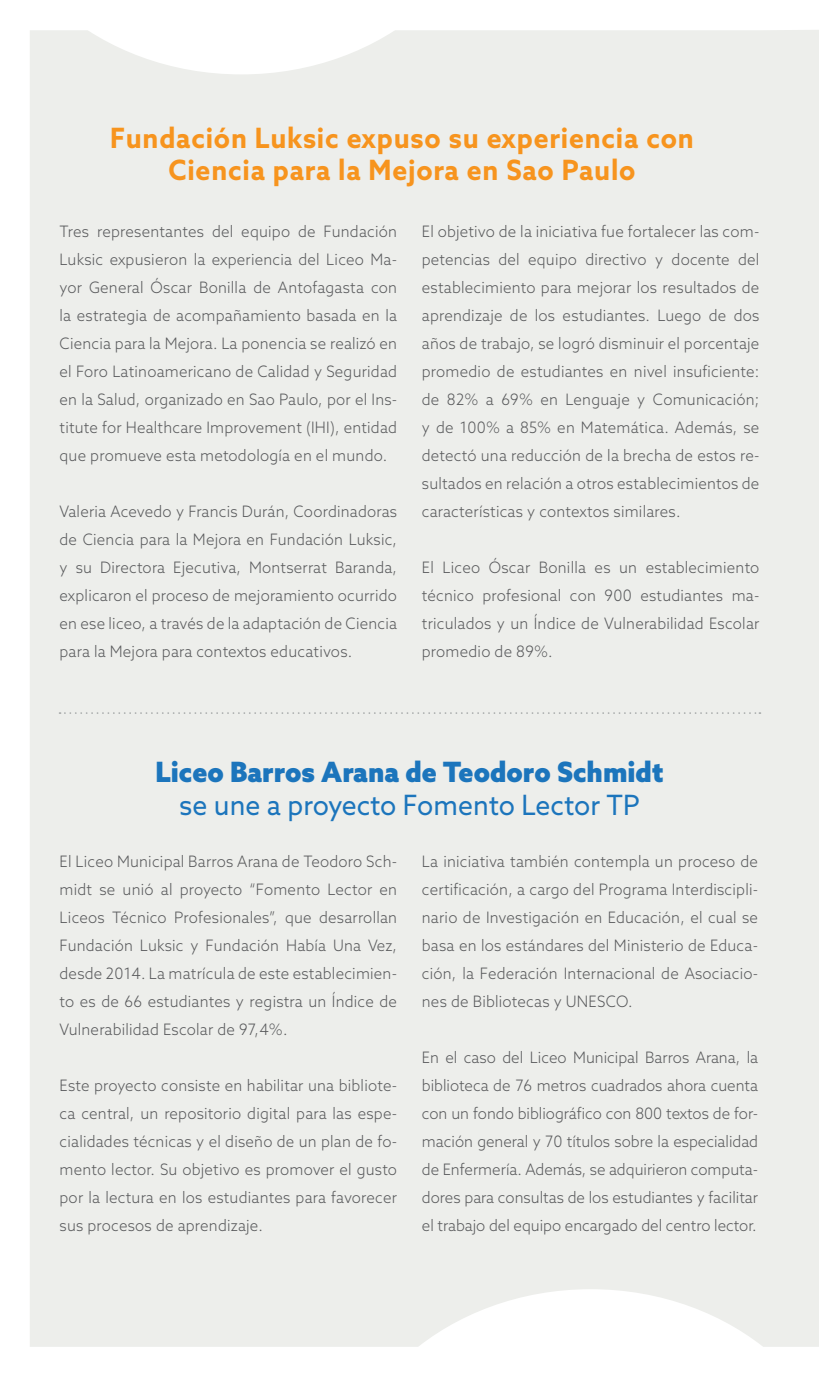
<style>
.page{position:relative;width:819px;height:1389px;background:#fff}
.page>*{position:absolute;margin:0;border:0;box-sizing:border-box;transform-origin:0 0}
.t1{font:700 28px/31.5px "Azo Sans";letter-spacing:.03em;color:#f7941e;text-align:center;scale:.95 1}
.t2{font:900 28px "Azo Sans";color:#1c75bc;scale:.95 1}
.t3{font:28px "Azo Sans";color:#1c75bc;scale:.95 1}
.t4{font:300 15.75px/28px "Azo Sans";letter-spacing:.015em;color:#58595b;text-align:justify;scale:.95 1}
</style>
<div class="page">
<div style="left:30px;top:30px;width:789px;height:1317px;background:#edeeeb"></div>
<svg style="left:334px;top:1289px;width:485px;height:58px;fill:#edeeeb"></svg>
<svg style="left:30px;top:30px;width:467px;height:44px"></svg>
<svg style="left:60px;top:712px;width:700px;height:2px"></svg>
<h1 class="t1" style="left:110px;top:122px;width:615px">Fundación Luksic expuso su experiencia con<br>Ciencia para la Mejora en Sao Paulo</h1>
<p class="t4" style="left:60px;top:217px;width:357px">Tres representantes del equipo de Fundación Luksic expusieron la experiencia del Liceo Ma&shy;yor General Óscar Bonilla de Antofagasta con la estrategia de acompañamiento basada en la Ciencia para la Mejora. La ponencia se realizó en el Foro Latinoamericano de Calidad y Seguridad en la Salud, organizado en Sao Paulo, por el Ins&shy;titute for Healthcare Improvement (IHI), entidad que promueve esta metodología en el mundo.</p>
<p class="t4" style="left:422px;top:217px;width:357px">El objetivo de la iniciativa fue fortalecer las com&shy;petencias del equipo directivo y docente del establecimiento para mejorar los resultados de aprendizaje de los estudiantes. Luego de dos años de trabajo, se logró disminuir el porcentaje promedio de estudiantes en nivel insuficiente: de 82% a 69% en Lenguaje y Comunicación; y de 100% a 85% en Matemática. Además, se detectó una reducción de la brecha de estos re&shy;sultados en relación a otros establecimientos de características y contextos similares.</p>
<p class="t4" style="left:422px;top:553px;width:357px">El Liceo Óscar Bonilla es un establecimiento técnico profesional con 900 estudiantes ma&shy;triculados y un Índice de Vulnerabilidad Escolar promedio de 89%.</p>
<p class="t4" style="left:60px;top:497px;width:357px">Valeria Acevedo y Francis Durán, Coordinadoras de Ciencia para la Mejora en Fundación Luksic, y su Directora Ejecutiva, Montserrat Baranda, explicaron el proceso de mejoramiento ocurrido en ese liceo, a través de la adaptación de Ciencia para la Mejora para contextos educativos.</p>
<h1 class="t2" style="left:155px;top:753px;width:536px">Liceo Barros Arana de Teodoro Schmidt</h1>
<h1 class="t3" style="left:179px;top:787px;width:486px">se une a proyecto Fomento Lector TP</h1>
<p class="t4" style="left:60px;top:847px;width:357px">El Liceo Municipal Barros Arana de Teodoro Sch&shy;midt se unió al proyecto “Fomento Lector en Liceos Técnico Profesionales”, que desarrollan Fundación Luksic y Fundación Había Una Vez, desde 2014. La matrícula de este establecimien&shy;to es de 66 estudiantes y registra un Índice de Vulnerabilidad Escolar de 97,4%.</p>
<p class="t4" style="left:422px;top:848px;width:355px">La iniciativa también contempla un proceso de certificación, a cargo del Programa Interdiscipli&shy;nario de Investigación en Educación, el cual se basa en los estándares del Ministerio de Educa&shy;ción, la Federación Internacional de Asociacio&shy;nes de Bibliotecas y UNESCO.</p>
<p class="t4" style="left:60px;top:1072px;width:357px">Este proyecto consiste en habilitar una bibliote&shy;ca central, un repositorio digital para las espe&shy;cialidades técnicas y el diseño de un plan de fo&shy;mento lector. Su objetivo es promover el gusto por la lectura en los estudiantes para favorecer sus procesos de aprendizaje.</p>
<p class="t4" style="left:422px;top:1044px;width:355px">En el caso del Liceo Municipal Barros Arana, la biblioteca de 76 metros cuadrados ahora cuenta con un fondo bibliográfico con 800 textos de for&shy;mación general y 70 títulos sobre la especialidad de Enfermería. Además, se adquirieron computa&shy;dores para consultas de los estudiantes y facilitar el trabajo del equipo encargado del centro lector.</p>
</div>
